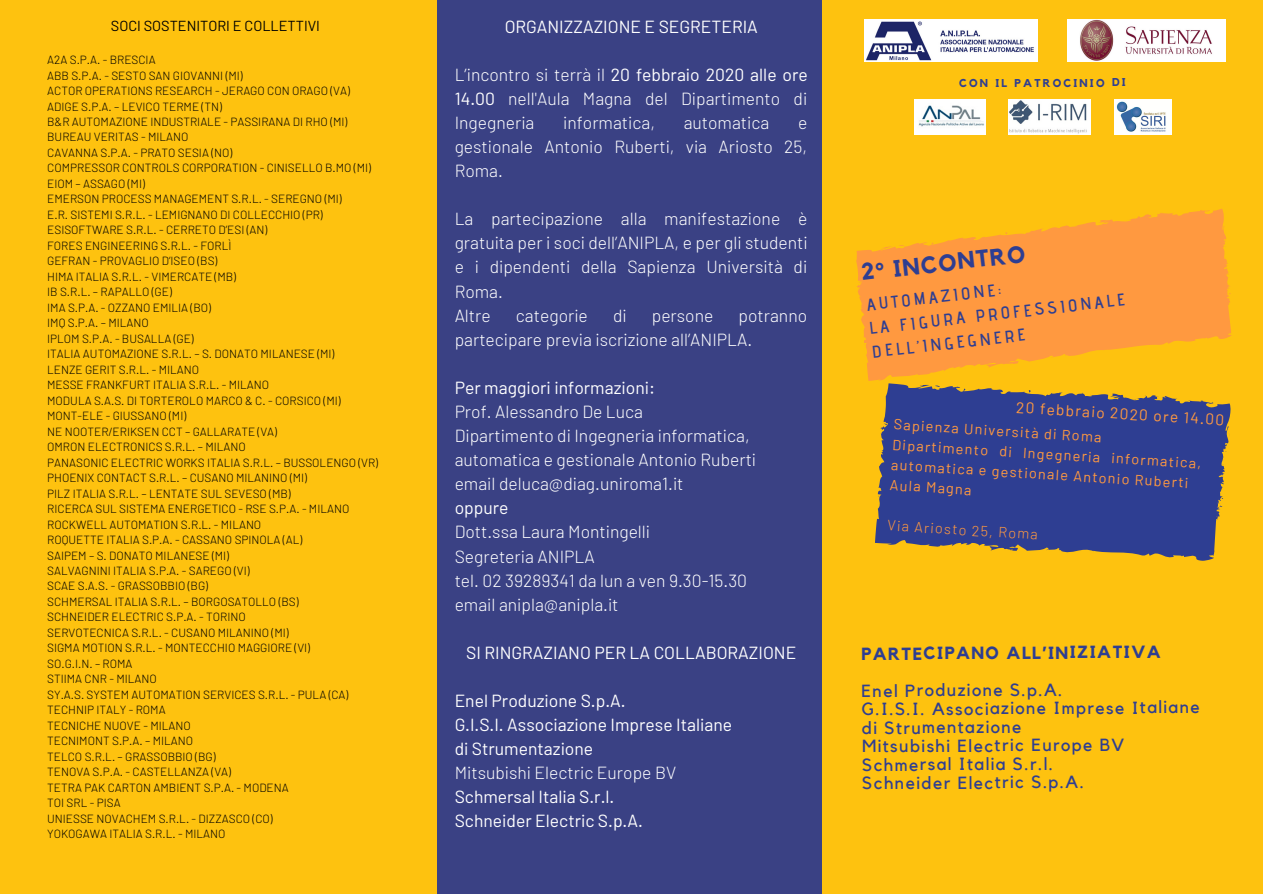
<style>
.page{position:relative;width:1263px;height:894px;background:#fff}
.page>*{position:absolute;margin:0;border:0;box-sizing:border-box;transform-origin:0 0}
.t1{font:700 23.55px "Kollektif";color:#2e3e92}
.t2{font:300 17.55px/24px "Barlow";color:#fff}
.t3{font:17.55px/24px "Barlow";color:#fff}
.t4{font:17.55px/18.5px "Kollektif";letter-spacing:.075em;color:#2e3e92}
.t5{font:700 17.55px "Kollektif";letter-spacing:.075em;color:#2e3e92}
.t6{font:600 17.1px/23.7px "Advent Pro";color:#2e3e92}
.t7{font:15.45px "Barlow";color:#ff9940}
.t8{font:14.55px "Barlow";color:#ff9940}
.t9{font:14.55px "Barlow";color:#000}
.t10{font:300 14.55px "Barlow";color:#ff9940}
.t11{font:300 11.85px/15.5px "Barlow";color:#000}
.t12{font:700 11.25px "Kollektif";letter-spacing:.185em;color:#2e3e92}
.s1{font-weight:400}
</style>
<div class="page">
<div style="left:0;top:0;width:1263px;height:893px;background:#fec20f"></div>
<div style="left:438px;top:0;width:384px;height:893px;background:#3a4184"></div>
<svg style="left:875px;top:383px;width:356px;height:178px;fill:#2e3e92"></svg>
<svg style="left:856px;top:208px;width:376px;height:173px;fill:#ff9940"></svg>
<img style="left:1008px;top:100px;width:82px;height:35px">
<img style="left:864px;top:20px;width:173px;height:41px">
<img style="left:1068px;top:20px;width:157px;height:41px">
<img style="left:1115px;top:100px;width:56px;height:35px">
<img style="left:914px;top:100px;width:71px;height:35px">
<p class="t9" style="left:111px;top:16px;width:211px">SOCI SOSTENITORI E COLLETTIVI</p>
<p class="t11" style="left:47px;top:52px;width:332px">A2A S.P.A. - BRESCIA<br>ABB S.P.A. - SESTO SAN GIOVANNI (MI)<br>ACTOR OPERATIONS RESEARCH - JERAGO CON ORAGO (VA)<br>ADIGE S.P.A. – LEVICO TERME (TN)<br>B&amp;R AUTOMAZIONE INDUSTRIALE - PASSIRANA DI RHO (MI)<br>BUREAU VERITAS - MILANO<br>CAVANNA S.P.A. - PRATO SESIA (NO)<br>COMPRESSOR CONTROLS CORPORATION - CINISELLO B.MO (MI)<br>EIOM – ASSAGO (MI)<br>EMERSON PROCESS MANAGEMENT S.R.L. - SEREGNO (MI)<br>E.R. SISTEMI S.R.L. - LEMIGNANO DI COLLECCHIO (PR)<br>ESISOFTWARE S.R.L. - CERRETO D’ESI (AN)<br>FORES ENGINEERING S.R.L. - FORLÌ<br>GEFRAN - PROVAGLIO D’ISEO (BS)<br>HIMA ITALIA S.R.L. - VIMERCATE (MB)<br>IB S.R.L. – RAPALLO (GE)<br>IMA S.P.A. - OZZANO EMILIA (BO)<br>IMQ S.P.A. – MILANO<br>IPLOM S.P.A. - BUSALLA (GE)<br>ITALIA AUTOMAZIONE S.R.L. – S. DONATO MILANESE (MI)<br>LENZE GERIT S.R.L. - MILANO<br>MESSE FRANKFURT ITALIA S.R.L. - MILANO<br>MODULA S.A.S. DI TORTEROLO MARCO &amp; C. - CORSICO (MI)<br>MONT-ELE - GIUSSANO (MI)<br>NE NOOTER/ERIKSEN CCT – GALLARATE (VA)<br>OMRON ELECTRONICS S.R.L. – MILANO<br>PANASONIC ELECTRIC WORKS ITALIA S.R.L. – BUSSOLENGO (VR)<br>PHOENIX CONTACT S.R.L. – CUSANO MILANINO (MI)<br>PILZ ITALIA S.R.L. – LENTATE SUL SEVESO (MB)<br>RICERCA SUL SISTEMA ENERGETICO - RSE S.P.A. - MILANO ROCKWELL AUTOMATION S.R.L. - MILANO<br>ROQUETTE ITALIA S.P.A. - CASSANO SPINOLA (AL)<br>SAIPEM – S. DONATO MILANESE (MI)<br>SALVAGNINI ITALIA S.P.A. - SAREGO (VI)<br>SCAE S.A.S. - GRASSOBBIO (BG)<br>SCHMERSAL ITALIA S.R.L. – BORGOSATOLLO (BS)<br>SCHNEIDER ELECTRIC S.P.A. - TORINO<br>SERVOTECNICA S.R.L. - CUSANO MILANINO (MI)<br>SIGMA MOTION S.R.L. - MONTECCHIO MAGGIORE (VI)<br>SO.G.I.N. – ROMA<br>STIIMA CNR - MILANO<br>SY.A.S. SYSTEM AUTOMATION SERVICES S.R.L. - PULA (CA)<br>TECHNIP ITALY - ROMA<br>TECNICHE NUOVE - MILANO<br>TECNIMONT S.P.A. – MILANO<br>TELCO S.R.L. – GRASSOBBIO (BG)<br>TENOVA S.P.A. - CASTELLANZA (VA)<br>TETRA PAK CARTON AMBIENT S.P.A. - MODENA<br>TOI SRL - PISA<br>UNIESSE NOVACHEM S.R.L. - DIZZASCO (CO)<br>YOKOGAWA ITALIA S.R.L. - MILANO</p>
<h2 class="t3" style="left:505px;top:14px;width:255px">ORGANIZZAZIONE E SEGRETERIA</h2>
<h2 class="t2" style="left:455px;top:62px;width:355px;text-align:justify">L’incontro si terrà il <span class="s1">20 febbraio 2020 alle ore 14.00</span> nell'Aula Magna del Dipartimento di Ingegneria</h2>
<h2 class="t2" style="left:563px;top:110px;width:93px">informatica,</h2>
<h2 class="t2" style="left:684px;top:110px;width:87px">automatica</h2>
<h2 class="t2" style="left:455px;top:110px;width:354px;text-align:justify;text-indent:343px">e gestionale Antonio Ruberti, via Ariosto 25, Roma.</h2>
<h2 class="t2" style="left:455px;top:206px;width:355px">La partecipazione alla manifestazione è gratuita per i soci dell’ANIPLA, e per gli studenti e i dipendenti della Sapienza Università di<br>Roma.<br>Altre</h2>
<h2 class="t2" style="left:516px;top:302px;width:73px">categorie</h2>
<h2 class="t2" style="left:613px;top:302px;width:15px">di</h2>
<h2 class="t2" style="left:652px;top:302px;width:63px">persone</h2>
<h2 class="t2" style="left:455px;top:302px;width:354px;text-indent:284px">potranno partecipare previa iscrizione all’ANIPLA.</h2>
<h2 class="t3" style="left:455px;top:375px;width:202px">Per maggiori informazioni:</h2>
<h2 class="t2" style="left:455px;top:399px;width:303px">Prof. Alessandro De Luca<br>Dipartimento di Ingegneria informatica, automatica e gestionale Antonio Ruberti email deluca@diag.uniroma1.it</h2>
<h2 class="t3" style="left:455px;top:495px;width:55px">oppure</h2>
<h2 class="t2" style="left:455px;top:519px;width:294px">Dott.ssa Laura Montingelli<br>Segreteria ANIPLA<br>tel. 02 39289341 da lun a ven 9.30-15.30 email anipla@anipla.it</h2>
<h2 class="t3" style="left:466px;top:639px;width:332px">SI RINGRAZIANO PER LA COLLABORAZIONE</h2>
<h2 class="t3" style="left:455px;top:687px;width:279px">Enel Produzione S.p.A.<br>G.I.S.I. Associazione Imprese Italiane di Strumentazione</h2>
<h2 class="t2" style="left:455px;top:760px;width:223px">Mitsubishi Electric Europe BV</h2>
<h2 class="t3" style="left:455px;top:784px;width:190px">Schmersal Italia S.r.l.<br>Schneider Electric S.p.A.</h2>
<p class="t12" style="left:959px;top:78px;width:168px">CON IL PATROCINIO DI</p>
<h1 class="t1" style="left:860px;top:261px;width:167px;rotate:-6deg">2° INCONTRO</h1>
<h3 class="t6" style="left:866px;top:292px;width:259px;rotate:-6deg">AUTOMAZIONE:<br>LA FIGURA PROFESSIONALE<br>DELL’INGEGNERE</h3>
<h3 class="t7" style="left:1017px;top:396px;width:210px;rotate:4deg">20 febbraio 2020 ore 14.00</h3>
<p class="t8" style="left:894px;top:414px;width:210px;rotate:4deg">Sapienza Università di Roma</p>
<p class="t8" style="left:892px;top:454px;width:299px;rotate:4deg">automatica e gestionale Antonio Ruberti</p>
<p class="t8" style="left:893px;top:433px;width:311px;rotate:4deg">Dipartimento di Ingegneria informatica,</p>
<p class="t8" style="left:891px;top:475px;width:83px;rotate:4deg">Aula Magna</p>
<p class="t10" style="left:888px;top:515px;width:152px;rotate:4deg">Via Ariosto 25, Roma</p>
<h2 class="t5" style="left:861px;top:644px;width:301px">PARTECIPANO ALL’INIZIATIVA</h2>
<h2 class="t4" style="left:862px;top:681px;width:340px">Enel Produzione S.p.A.<br>G.I.S.I. Associazione Imprese Italiane di Strumentazione<br>Mitsubishi Electric Europe BV<br>Schmersal Italia S.r.l.<br>Schneider Electric S.p.A.</h2>
</div>
